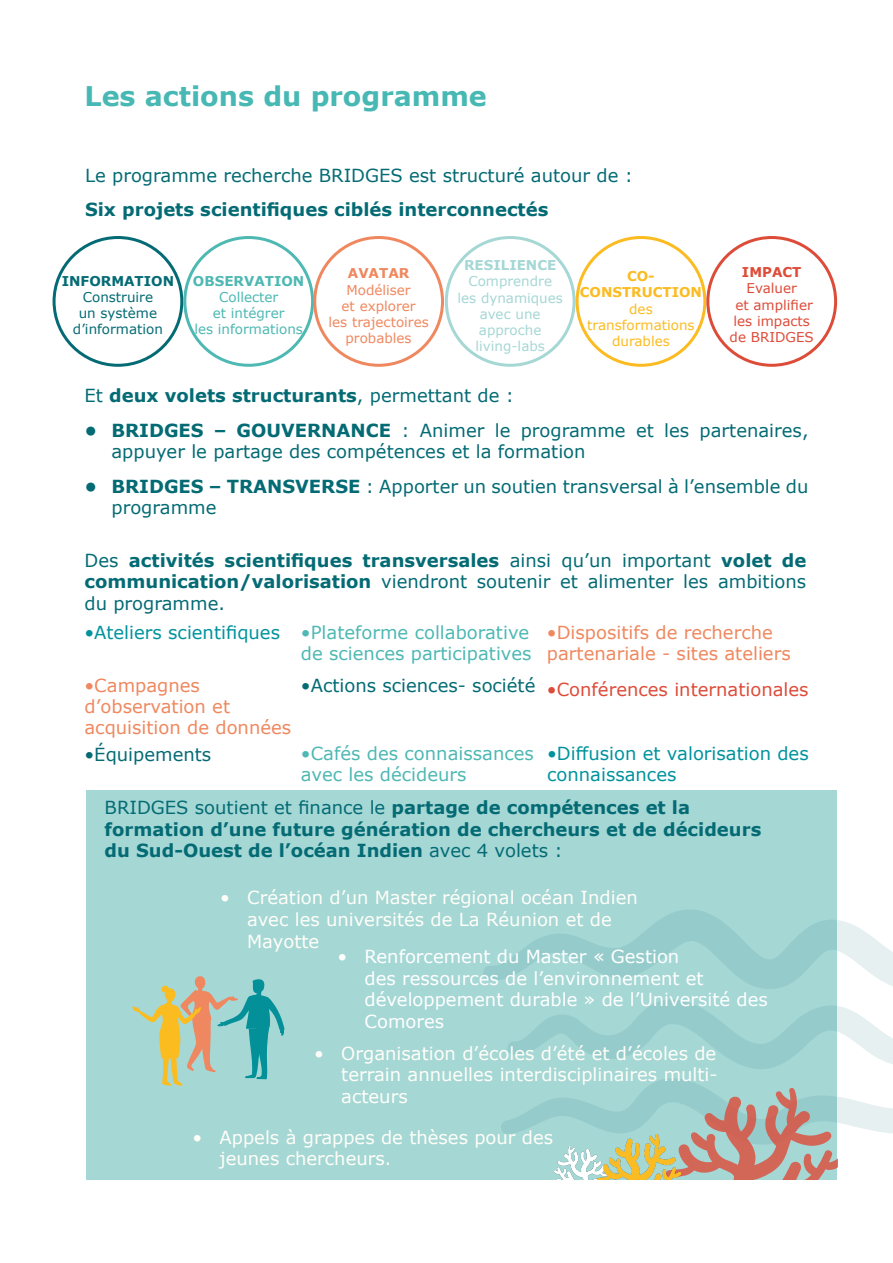
<style>
.page{position:relative;width:893px;height:1263px;background:#fff}
.page>*{position:absolute;margin:0;border:0;box-sizing:border-box;transform-origin:0 0}
.t1{font:700 27px "Verdana";color:#47b8b3}
.t2{font:18px/21.6px "Verdana";color:#046b74}
.t3{font:700 18px/21.6px "Verdana";color:#046b74}
.t4{font:18px/21.6px "Verdana";color:#fffef8}
.t5{font:18px/21px "Verdana";color:#4eb8b3;text-align:right}
.t6{font:18px/21.6px "Verdana";color:#fff}
.t7{font:18px/21px "Verdana";color:#ef885f}
.t8{font:18px "Verdana";color:#dd4c39}
.t9{font:18px/21px "Verdana";color:#00939d}
.t10{font:13.5px/16.2px "Verdana";color:#a5d7d5;text-align:center}
.t11{font:13.5px/16.2px "Verdana";color:#ef885f;text-align:center}
.t12{font:13.5px/16.2px "Verdana";color:#dd4c39;text-align:center}
.t13{font:13.5px/16.2px "Verdana";color:#4eb8b3;text-align:center}
.t14{font:13.5px/16.2px "Verdana";color:#046b74;text-align:center}
.t15{font:13.5px/16.2px "Verdana";color:#fbbb21;text-align:center}
.t16{font:700 13.5px/16.2px "Verdana";color:#fbbb21;text-align:center}
.t17{font:700 13.5px "Verdana";color:#046b74}
.t18{font:700 13.5px "Verdana";color:#4eb8b3}
.t19{font:700 13.5px "Verdana";color:#a5d7d5}
.t20{font:700 13.5px "Verdana";color:#ef885f}
.t21{font:700 13.5px "Verdana";color:#dd4c39}
.s1{font-weight:400}
.s2{font-weight:700}
.s3{color:#00939d}
</style>
<div class="page">
<div style="left:87px;top:790px;width:750px;height:390px;background:#a5d7d5"></div>
<div style="left:53px;top:236px;width:130px;height:131px;border:3px solid #046b74;border-radius:50%"></div>
<div style="left:183px;top:236px;width:131px;height:131px;border:3px solid #4eb8b3;border-radius:50%"></div>
<div style="left:313px;top:236px;width:131px;height:131px;border:3px solid #ef885f;border-radius:50%"></div>
<div style="left:445px;top:236px;width:131px;height:131px;border:3px solid #a5d7d5;border-radius:50%"></div>
<div style="left:576px;top:236px;width:130px;height:131px;border:3px solid #fbbb21;border-radius:50%"></div>
<div style="left:706px;top:236px;width:131px;height:131px;border:3px solid #dd4c39;border-radius:50%"></div>
<svg style="left:132px;top:976px;width:153px;height:110px"></svg>
<svg style="left:483px;top:910px;width:410px;height:270px"></svg>
<img style="left:597px;top:1134px;width:83px;height:46px">
<h1 class="t1" style="left:84px;top:77px;width:404px">Les actions du programme</h1>
<p class="t2" style="left:85px;top:164px;width:549px">Le programme recherche BRIDGES est structuré autour de :</p>
<p class="t3" style="left:85px;top:198px;width:465px">Six projets scientifiques ciblés interconnectés</p>
<p class="t17" style="left:62px;top:271px;width:114px">INFORMATION</p>
<p class="t14" style="left:73px;top:289px;width:92px">Construire un système d’information</p>
<p class="t18" style="left:193px;top:271px;width:113px">OBSERVATION</p>
<p class="t13" style="left:194px;top:289px;width:110px">Collecter<br>et intégrer<br>les informations</p>
<p class="t20" style="left:348px;top:264px;width:63px">AVATAR</p>
<p class="t11" style="left:328px;top:281px;width:102px">Modéliser<br>et explorer<br>les trajectoires probables</p>
<p class="t19" style="left:464px;top:256px;width:94px">RESILIENCE</p>
<p class="t10" style="left:457px;top:273px;width:107px">Comprendre les dynamiques avec une approche living-labs</p>
<p class="t16" style="left:580px;top:268px;width:124px">CO-<br>CONSTRUCTION</p>
<p class="t15" style="left:587px;top:300px;width:109px">des transformations durables</p>
<p class="t21" style="left:742px;top:263px;width:61px">IMPACT</p>
<p class="t12" style="left:730px;top:280px;width:86px">Evaluer<br>et amplifier les impacts de BRIDGES</p>
<p class="t3" style="left:84px;top:384px;width:431px"><span class="s1">Et</span> deux volets structurants<span class="s1">, permettant de :</span></p>
<p class="t2" style="left:111px;top:419px;width:699px;text-indent:-27px"><span class="s2">• BRIDGES – GOUVERNANCE</span> : Animer le programme et les partenaires, appuyer le partage des compétences et la formation</p>
<p class="t2" style="left:111px;top:475px;width:698px;text-indent:-27px"><span class="s2">• BRIDGES – TRANSVERSE</span> : Apporter un soutien transversal à l’ensemble du programme</p>
<p class="t2" style="left:84px;top:549px;width:723px;text-align:justify">Des <span class="s2">activités scientifiques transversales</span> ainsi qu’un important <span class="s2">volet de communication/valorisation</span> viendront soutenir et alimenter les ambitions du programme.</p>
<p class="t5" style="left:84px;top:622px;width:449px"><span class="s3">•Ateliers scientifiques</span> •Plateforme collaborative de sciences participatives</p>
<p class="t7" style="left:547px;top:622px;width:245px">•Dispositifs de recherche partenariale - sites ateliers</p>
<p class="t7" style="left:84px;top:674px;width:208px">•Campagnes d’observation et acquisition de données</p>
<p class="t8" style="left:301px;top:677px;width:509px"><sup>•Actions</sup> <sup>sciences-</sup> <sup>société</sup> •Conférences internationales</p>
<p class="t2" style="left:84px;top:743px;width:128px">•Équipements</p>
<p class="t5" style="left:301px;top:742px;width:234px;text-align:left">•Cafés des connaissances avec les décideurs</p>
<p class="t9" style="left:547px;top:742px;width:263px">•Diffusion et valorisation des connaissances</p>
<p class="t3" style="left:105px;top:796px;width:658px"><span class="s1">BRIDGES soutient et finance le</span> partage de compétences et la formation d’une future génération de chercheurs et de décideurs du Sud-Ouest de l’océan Indien <span class="s1">avec 4 volets :</span></p>
<p class="t4" style="left:247px;top:887px;width:392px;text-indent:-27px">• Création d’un Master régional océan Indien avec les universités de La Réunion et de<br>Mayotte</p>
<p class="t6" style="left:364px;top:945px;width:405px;text-indent:-27px">• Renforcement du Master « Gestion<br>des ressources de l’environnement et développement durable » de l’Université des<br>Comores</p>
<p class="t4" style="left:341px;top:1042px;width:378px;text-align:justify;text-indent:-27px">• Organisation d’écoles d’été et d’écoles de terrain annuelles interdisciplinaires multi&shy;acteurs</p>
<p class="t4" style="left:220px;top:1126px;width:335px;text-indent:-27px">• Appels à grappes de thèses pour des jeunes chercheurs.</p>
</div>
